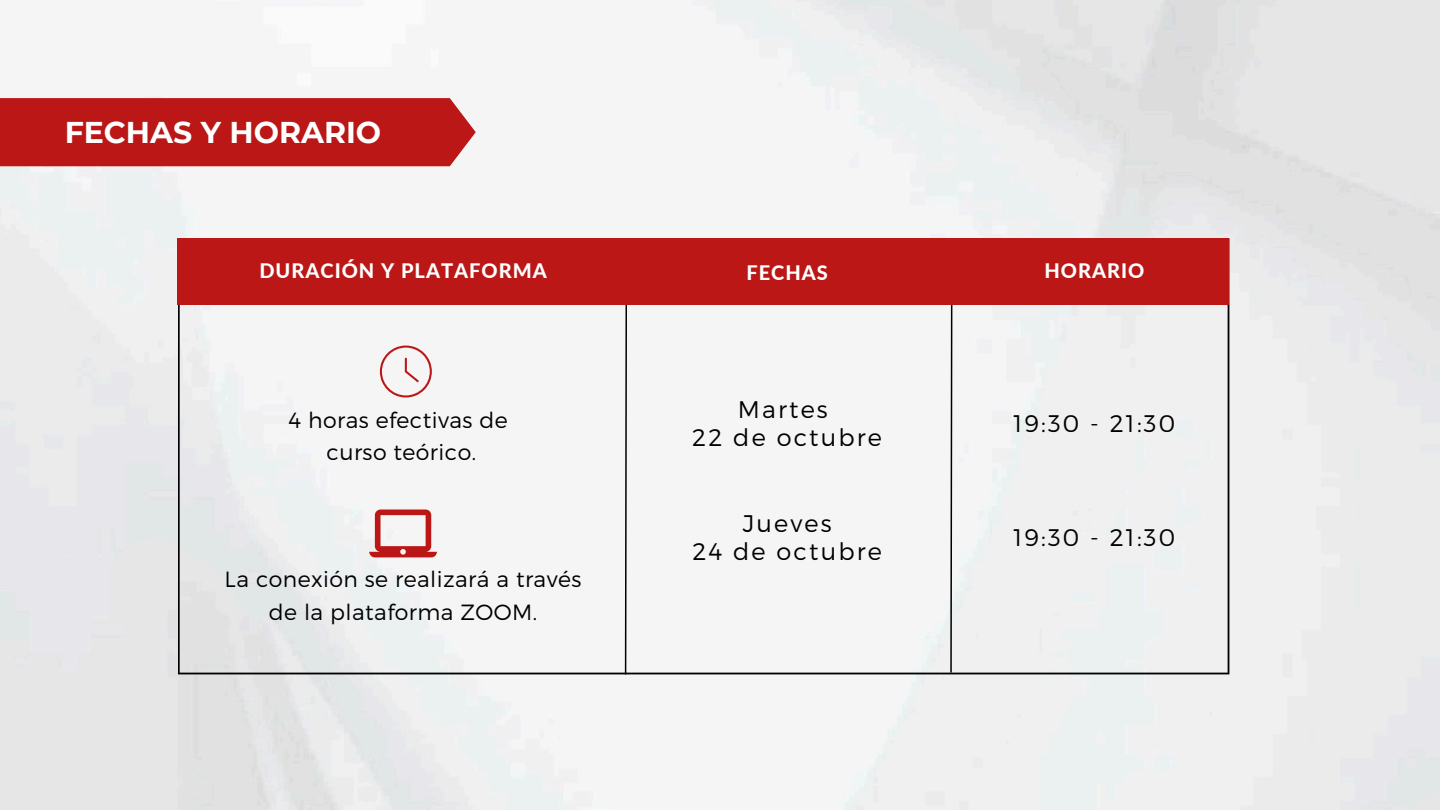
<style>
.page{position:relative;width:1440px;height:810px;background:#fff}
.page>*{position:absolute;margin:0;border:0;box-sizing:border-box;transform-origin:0 0}
.t1{font:700 30px "Montserrat";color:#fff}
.t2{font:300 24px/27.8px "Montserrat";letter-spacing:.09em;color:#000;text-align:center}
.t3{font:300 22px/33px "Montserrat";letter-spacing:.02em;color:#000;text-align:center}
.t4{font:800 20px "Lato";letter-spacing:.05em;color:#fff}
</style>
<div class="page">
<img style="left:0;top:0;width:1440px;height:810px">
<svg style="left:178px;top:304px;width:1051px;height:370px;fill:#f5f5f5"></svg>
<svg style="left:369px;top:510px;width:68px;height:47px"></svg>
<div style="left:0;top:98px;width:476px;height:68px;background:#ba1716"></div>
<svg style="left:624px;top:304px;width:4px;height:372px"></svg>
<svg style="left:950px;top:304px;width:3px;height:370px"></svg>
<div style="left:178px;top:238px;width:1051px;height:66px;background:#ba1716"></div>
<svg style="left:380px;top:346px;width:52px;height:51px"></svg>
<p class="t1" style="left:65px;top:114px;width:318px">FECHAS Y HORARIO</p>
<h2 class="t4" style="left:259px;top:259px;width:289px">DURACIÓN Y PLATAFORMA</h2>
<p class="t4" style="left:746px;top:260px;width:83px">FECHAS</p>
<h2 class="t4" style="left:1044px;top:259px;width:101px">HORARIO</h2>
<p class="t3" style="left:288px;top:403px;width:221px;line-height:32.2px">4 horas efectivas de curso teórico.</p>
<p class="t2" style="left:692px;top:395px;width:191px">Martes<br>22 de octubre</p>
<h1 class="t3" style="left:225px;top:562px;width:358px">La conexión se realizará a través de la plataforma ZOOM.</h1>
<h2 class="t2" style="left:692px;top:509px;width:191px">Jueves<br>24 de octubre</h2>
<p class="t2" style="left:1014px;top:409px;width:163px">19:30 - 21:30</p>
<h2 class="t2" style="left:1014px;top:522px;width:163px">19:30 - 21:30</h2>
</div>
